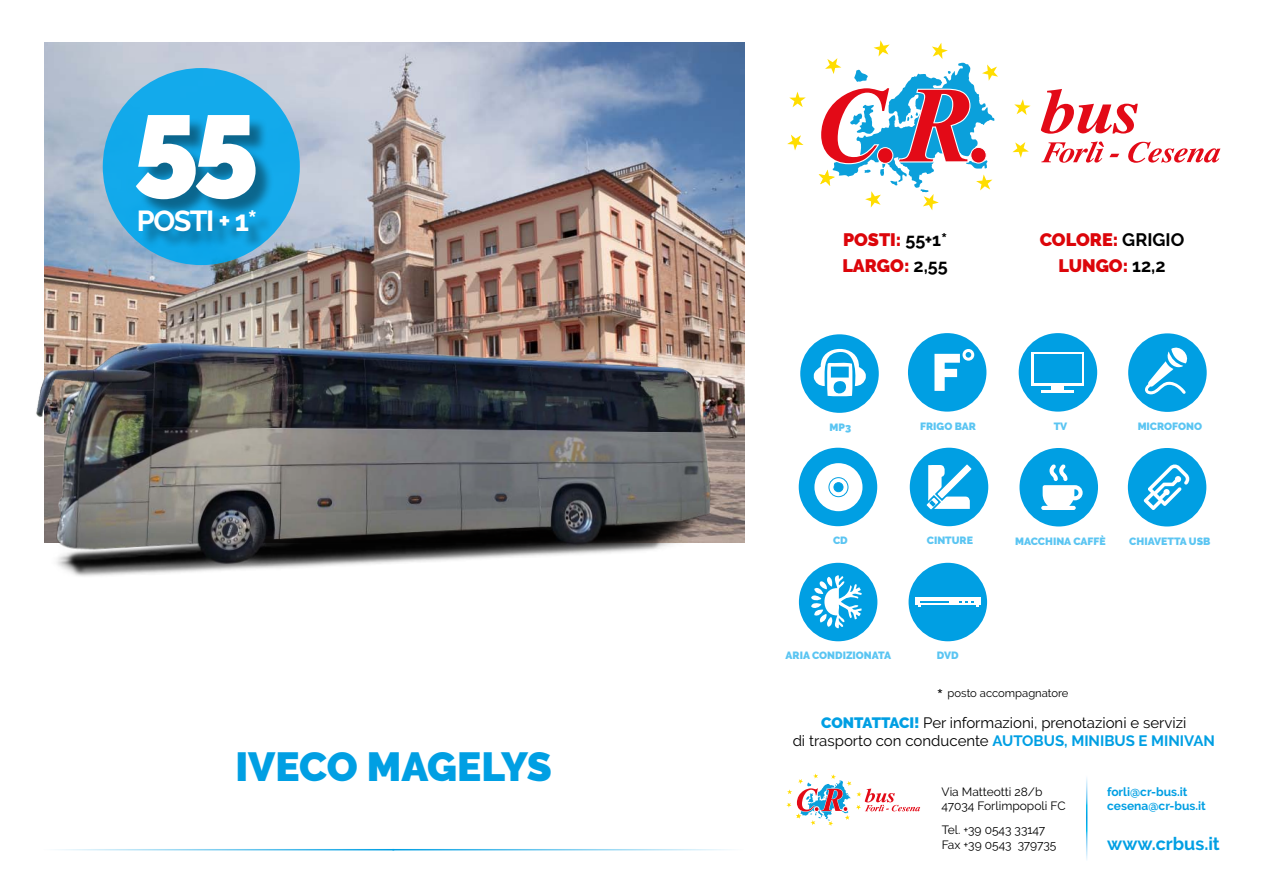
<style>
.page{position:relative;width:1263px;height:893px;background:#fff}
.page>*{position:absolute;margin:0;border:0;box-sizing:border-box;transform-origin:0 0}
.t1{font:900 117px "Raleway";color:#fff}
.t2{font:900 40.5px "Raleway";letter-spacing:-.005em;color:#009fe3}
.t3{font:700 28.8px "Raleway";letter-spacing:-.05em;color:#fff}
.t4{font:900 18px/26.5px "Raleway";color:#dc050a}
.t5{font:700 18px "Raleway";color:#009fe3}
.t6{font:15px/18px "Raleway";color:#000;text-align:center}
.t7{font:12px/14.4px "Raleway";color:#000}
.t8{font:700 12px/14.4px "Raleway";color:#009fe3}
.t9{font:11.25px "Raleway";color:#000}
.t10{font:900 10.5px "Raleway";color:#5bc5f2}
.s1{font-weight:700;color:#000}
.s2{font-size:22.5px}
.s3{font-weight:900;color:#009fe3}
.s4{font-weight:700;color:#009fe3}
</style>
<div class="page">
<svg style="left:786px;top:773px;width:134px;height:53px"></svg>
<svg style="left:1012px;top:142px;width:17px;height:16px"></svg>
<svg style="left:1014px;top:99px;width:16px;height:16px"></svg>
<svg style="left:789px;top:92px;width:17px;height:15px"></svg>
<svg style="left:794px;top:135px;width:9px;height:15px"></svg>
<svg style="left:1041px;top:89px;width:97px;height:45px"></svg>
<svg style="left:819px;top:40px;width:179px;height:170px"></svg>
<svg style="left:1041px;top:141px;width:78px;height:22px"></svg>
<svg style="left:1128px;top:142px;width:92px;height:21px"></svg>
<img style="left:44px;top:43px;width:700px;height:81px">
<div style="left:103px;top:68px;width:197px;height:197px;background:#13aaeb;border-radius:50%"></div>
<div style="left:139px;top:117px;width:135px;height:132px;background:#000;opacity:.4"></div>
<hr style="left:43px;top:849px;width:351px;height:1px;background:#009fe3">
<hr style="left:392px;top:849px;width:352px;height:1px;background:#009fe3">
<div style="left:1019px;top:333px;width:78px;height:79px;background:#009fe3;border-radius:50%"></div>
<div style="left:908px;top:333px;width:78px;height:79px;background:#009fe3;border-radius:50%"></div>
<svg style="left:934px;top:354px;width:26px;height:37px"></svg>
<div style="left:962px;top:349px;width:12px;height:12px;border:3px solid #fff;border-radius:50%"></div>
<div style="left:1032px;top:352px;width:52px;height:34px;background:#fff"></div>
<hr style="left:1041px;top:390px;width:33px;height:2px;background:#fff">
<div style="left:1052px;top:385px;width:12px;height:6px;background:#fff"></div>
<div style="left:1034px;top:354px;width:48px;height:29px;background:#009fe3"></div>
<div style="left:1128px;top:333px;width:79px;height:79px;background:#009fe3;border-radius:50%"></div>
<svg style="left:1145px;top:347px;width:43px;height:47px"></svg>
<div style="left:799px;top:448px;width:78px;height:78px;background:#009fe3;border-radius:50%"></div>
<div style="left:910px;top:448px;width:78px;height:78px;background:#009fe3;border-radius:50%"></div>
<div style="left:814px;top:463px;width:48px;height:48px;background:#fff;border-radius:50%"></div>
<svg style="left:829px;top:478px;width:19px;height:19px"></svg>
<div style="left:828px;top:477px;width:20px;height:20px;border:1px solid #009fe3;border-radius:50%"></div>
<div style="left:834px;top:483px;width:9px;height:9px;background:#009fe3;border-radius:50%"></div>
<div style="left:834px;top:482px;width:9px;height:10px;border:1px solid #009fe3;border-radius:50%"></div>
<svg style="left:926px;top:464px;width:46px;height:46px"></svg>
<div style="left:1019px;top:448px;width:79px;height:78px;background:#009fe3;border-radius:50%"></div>
<svg style="left:1041px;top:464px;width:42px;height:46px"></svg>
<div style="left:1128px;top:448px;width:78px;height:78px;background:#009fe3;border-radius:50%"></div>
<svg style="left:1144px;top:464px;width:46px;height:46px"></svg>
<img style="left:36px;top:124px;width:758px;height:453px">
<div style="left:800px;top:334px;width:79px;height:79px;background:#009fe3;border-radius:50%"></div>
<svg style="left:814px;top:343px;width:52px;height:54px"></svg>
<div style="left:799px;top:563px;width:78px;height:78px;background:#009fe3;border-radius:50%"></div>
<div style="left:908px;top:563px;width:79px;height:78px;background:#009fe3;border-radius:50%"></div>
<svg style="left:811px;top:575px;width:51px;height:53px"></svg>
<div style="left:915px;top:597px;width:66px;height:8px;background:#fff"></div>
<hr style="left:920px;top:601px;width:29px;height:2px;background:#009fe3">
<svg style="left:959px;top:601px;width:19px;height:6px"></svg>
<h1 class="t1" style="left:133px;top:73px;width:127px">55</h1>
<h3 class="t3" style="left:137px;top:204px;width:122px">POSTI + 1*</h3>
<h2 class="t2" style="left:235px;top:743px;width:318px">IVECO MAGELYS</h2>
<p class="t4" style="left:842px;top:226px;width:107px">POSTI: <span class="s1">55+1*<br></span>LARGO: <span class="s1">2,55</span></p>
<p class="t4" style="left:1040px;top:226px;width:146px;text-align:center">COLORE: <span class="s1">GRIGIO<br></span>LUNGO: <span class="s1">12,2</span></p>
<p class="t10" style="left:829px;top:421px;width:23px">MP3</p>
<p class="t10" style="left:920px;top:420px;width:57px">FRIGO BAR</p>
<p class="t10" style="left:1054px;top:420px;width:15px">TV</p>
<p class="t10" style="left:1138px;top:420px;width:66px">MICROFONO</p>
<p class="t10" style="left:1015px;top:535px;width:92px">MACCHINA CAFFÈ</p>
<p class="t10" style="left:833px;top:534px;width:16px">CD</p>
<p class="t10" style="left:927px;top:534px;width:48px">CINTURE</p>
<p class="t10" style="left:1129px;top:535px;width:83px">CHIAVETTA USB</p>
<p class="t10" style="left:786px;top:650px;width:107px">ARIA CONDIZIONATA</p>
<p class="t10" style="left:937px;top:650px;width:23px">DVD</p>
<p class="t9" style="left:936px;top:686px;width:133px"><span class="s2">*</span> posto accompagnatore</p>
<p class="t6" style="left:793px;top:714px;width:424px"><span class="s3">CONTATTACI!</span> Per informazioni, prenotazioni e servizi<br>di trasporto con conducente <span class="s4">AUTOBUS, MINIBUS E MINIVAN</span></p>
<p class="t7" style="left:941px;top:784px;width:126px">Via Matteotti 28/b<br>47034 Forlimpopoli FC</p>
<p class="t7" style="left:942px;top:823px;width:116px">Tel. +39 0543 33147<br>Fax +39 0543 379735</p>
<p class="t8" style="left:1107px;top:785px;width:100px">forli@cr-bus.it cesena@cr-bus.it</p>
<p class="t5" style="left:1107px;top:834px;width:114px">www.crbus.it</p>
</div>
